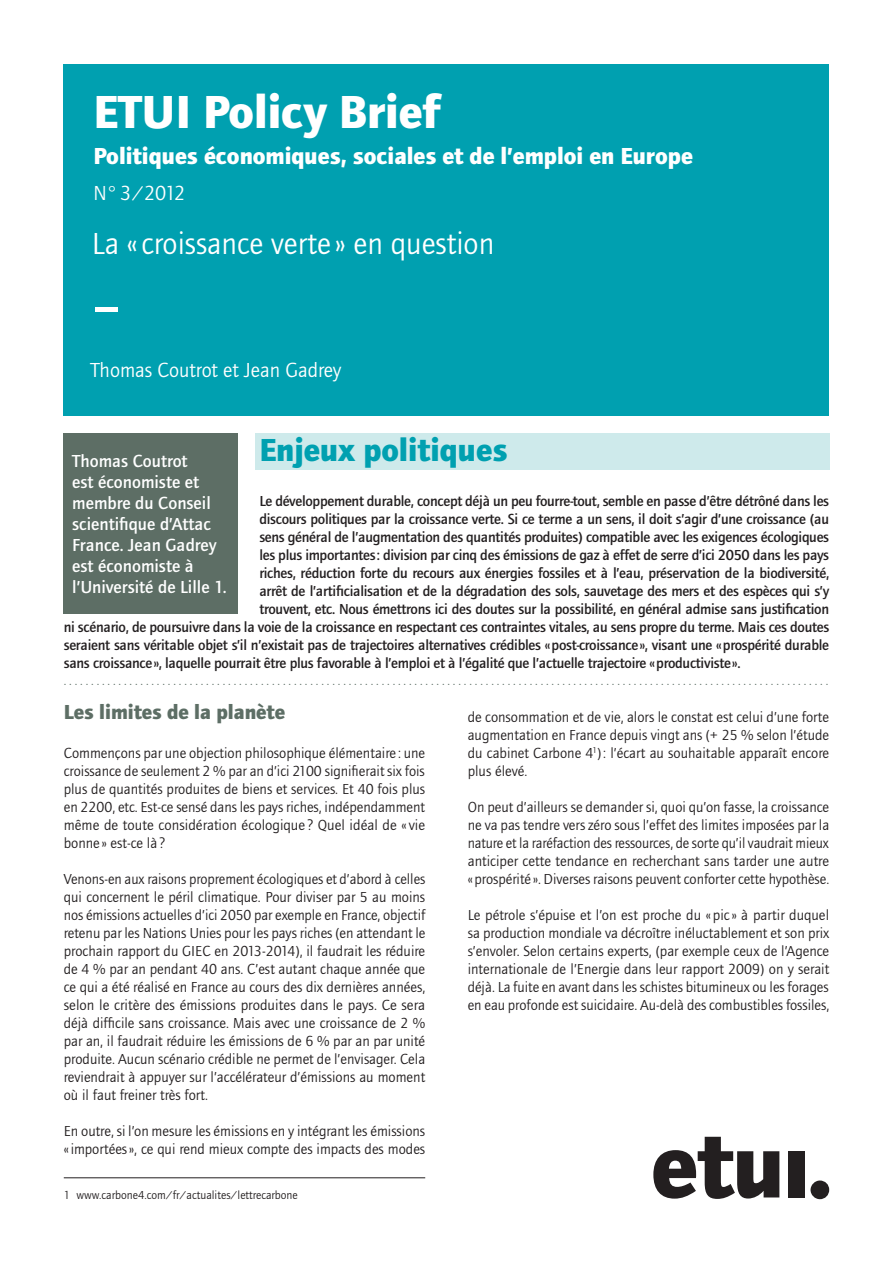
<style>
.page{position:relative;width:893px;height:1263px;background:#fff}
.page>*{position:absolute;margin:0;border:0;box-sizing:border-box;transform-origin:0 0}
.t1{font:500 54px "Foundry Journal";color:#fff}
.t2{font:700 48px "Foundry Journal";color:#fff}
.t3{font:700 33px "Foundry Journal";color:#00a0b0}
.t4{font:31.5px "Foundry Journal";color:#fff}
.t5{font:700 24px "Foundry Journal";color:#fff}
.t6{font:21px "Foundry Journal";color:#fff}
.t7{font:700 21px "Foundry Journal";color:#5d6e65}
.t8{font:500 18px/21px "Foundry Journal";color:#fff}
.t9{font:15px/18px "Foundry Journal";color:#231f20;text-align:justify}
.t10{font:500 15px "Foundry Journal";letter-spacing:-.02em;color:#231f20}
.t11{font:13.5px "Foundry Journal";color:#5d6e65}
.t12{font:12px "Foundry Journal";color:#231f20}
</style>
<div class="page">
<div style="left:255px;top:434px;width:574px;height:36px;background:#ceeaeb"></div>
<div style="left:64px;top:64px;width:765px;height:352px;background:#00a0b0"></div>
<svg style="left:653px;top:1137px;width:126px;height:62px"></svg>
<div style="left:788px;top:1151px;width:16px;height:46px;background:#231f20"></div>
<div style="left:810px;top:1180px;width:19px;height:19px;background:#231f20;border-radius:50%"></div>
<div style="left:64px;top:434px;width:174px;height:180px;background:#5d6e65"></div>
<hr style="left:64px;top:1177px;width:361px;height:1px;background:#231f20">
<h2 class="t2" style="left:94px;top:83px;width:348px">ETUI Policy Brief</h2>
<h3 class="t5" style="left:94px;top:141px;width:601px">Politiques économiques, sociales et de l’emploi en Europe</h3>
<h3 class="t6" style="left:94px;top:181px;width:93px">N° 3/2012</h3>
<h3 class="t4" style="left:92px;top:226px;width:404px">La «croissance verte » en question</h3>
<h1 class="t1" style="left:94px;top:277px;width:24px">–</h1>
<h3 class="t6" style="left:90px;top:359px;width:253px">Thomas Coutrot et Jean Gadrey</h3>
<h3 class="t3" style="left:259px;top:431px;width:250px">Enjeux politiques</h3>
<p class="t10" style="left:259px;top:492px;width:571px">Le développement durable, concept déjà un peu fourre-tout, semble en passe d’être détrôné dans les</p>
<p class="t10" style="left:259px;top:510px;width:571px">discours politiques par la croissance verte. Si ce terme a un sens, il doit s’agir d’une croissance (au</p>
<p class="t10" style="left:259px;top:528px;width:571px">sens général de l’augmentation des quantités produites) compatible avec les exigences écologiques</p>
<p class="t10" style="left:259px;top:546px;width:571px">les plus importantes: division par cinq des émissions de gaz à effet de serre d’ici 2050 dans les pays</p>
<p class="t10" style="left:259px;top:564px;width:571px">riches, réduction forte du recours aux énergies fossiles et à l’eau, préservation de la biodiversité,</p>
<p class="t10" style="left:259px;top:582px;width:571px">arrêt de l’artificialisation et de la dégradation des sols, sauvetage des mers et des espèces qui s’y</p>
<p class="t10" style="left:259px;top:600px;width:571px">trouvent, etc. Nous émettrons ici des doutes sur la possibilité, en général admise sans justification</p>
<p class="t10" style="left:64px;top:618px;width:767px">ni scénario, de poursuivre dans la voie de la croissance en respectant ces contraintes vitales, au sens propre du terme. Mais ces doutes</p>
<p class="t10" style="left:64px;top:636px;width:767px">seraient sans véritable objet s’il n’existait pas de trajectoires alternatives crédibles «post-croissance», visant une «prospérité durable</p>
<p class="t10" style="left:64px;top:654px;width:678px">sans croissance», laquelle pourrait être plus favorable à l’emploi et à l’égalité que l’actuelle trajectoire «productiviste».</p>
<h3 class="t7" style="left:64px;top:700px;width:223px">Les limites de la planète</h3>
<p class="t9" style="left:64px;top:744px;width:363px">Commençons par une objection philosophique élémentaire : une croissance de seulement 2 % par an d’ici 2100 signifierait six fois plus de quantités produites de biens et services. Et 40 fois plus en 2200, etc. Est-ce sensé dans les pays riches, indépendamment même de toute considération écologique ? Quel idéal de « vie bonne » est-ce là ?</p>
<p class="t9" style="left:64px;top:870px;width:363px">Venons-en aux raisons proprement écologiques et d’abord à celles qui concernent le péril climatique. Pour diviser par 5 au moins nos émissions actuelles d’ici 2050 par exemple en France, objectif retenu par les Nations Unies pour les pays riches (en attendant le prochain rapport du GIEC en 2013-2014), il faudrait les réduire de 4 % par an pendant 40 ans. C’est autant chaque année que ce qui a été réalisé en France au cours des dix dernières années, selon le critère des émissions produites dans le pays. Ce sera déjà difficile sans croissance. Mais avec une croissance de 2 % par an, il faudrait réduire les émissions de 6 % par an par unité produite. Aucun scénario crédible ne permet de l’envisager. Cela reviendrait à appuyer sur l’accélérateur d’émissions au moment où il faut freiner très fort.</p>
<p class="t9" style="left:64px;top:1122px;width:363px">En outre, si l’on mesure les émissions en y intégrant les émissions «importées», ce qui rend mieux compte des impacts des modes</p>
<p class="t8" style="left:72px;top:451px;width:156px">Thomas Coutrot<br>est économiste et membre du Conseil scientifique d’Attac<br>France. Jean Gadrey est économiste à l’Université de Lille 1.</p>
<p class="t11" style="left:64px;top:673px;width:766px">............................................................................................................................................</p>
<p class="t9" style="left:468px;top:708px;width:363px">de consommation et de vie, alors le constat est celui d’une forte augmentation en France depuis vingt ans (+ 25 % selon l’étude du cabinet Carbone 4<sup>1</sup>): l’écart au souhaitable apparaît encore plus élevé.</p>
<p class="t9" style="left:468px;top:798px;width:363px">On peut d’ailleurs se demander si, quoi qu’on fasse, la croissance ne va pas tendre vers zéro sous l’effet des limites imposées par la nature et la raréfaction des ressources, de sorte qu’il vaudrait mieux anticiper cette tendance en recherchant sans tarder une autre «prospérité ». Diverses raisons peuvent conforter cette hypothèse.</p>
<p class="t9" style="left:468px;top:906px;width:363px">Le pétrole s’épuise et l’on est proche du « pic» à partir duquel sa production mondiale va décroître inéluctablement et son prix s’envoler. Selon certains experts, (par exemple ceux de l’Agence internationale de l’Energie dans leur rapport 2009) on y serait déjà. La fuite en avant dans les schistes bitumineux ou les forages en eau profonde est suicidaire. Au-delà des combustibles fossiles,</p>
<p class="t12" style="left:64px;top:1189px;width:236px">1 www.carbone4.com/fr/actualites/lettrecarbone</p>
</div>
